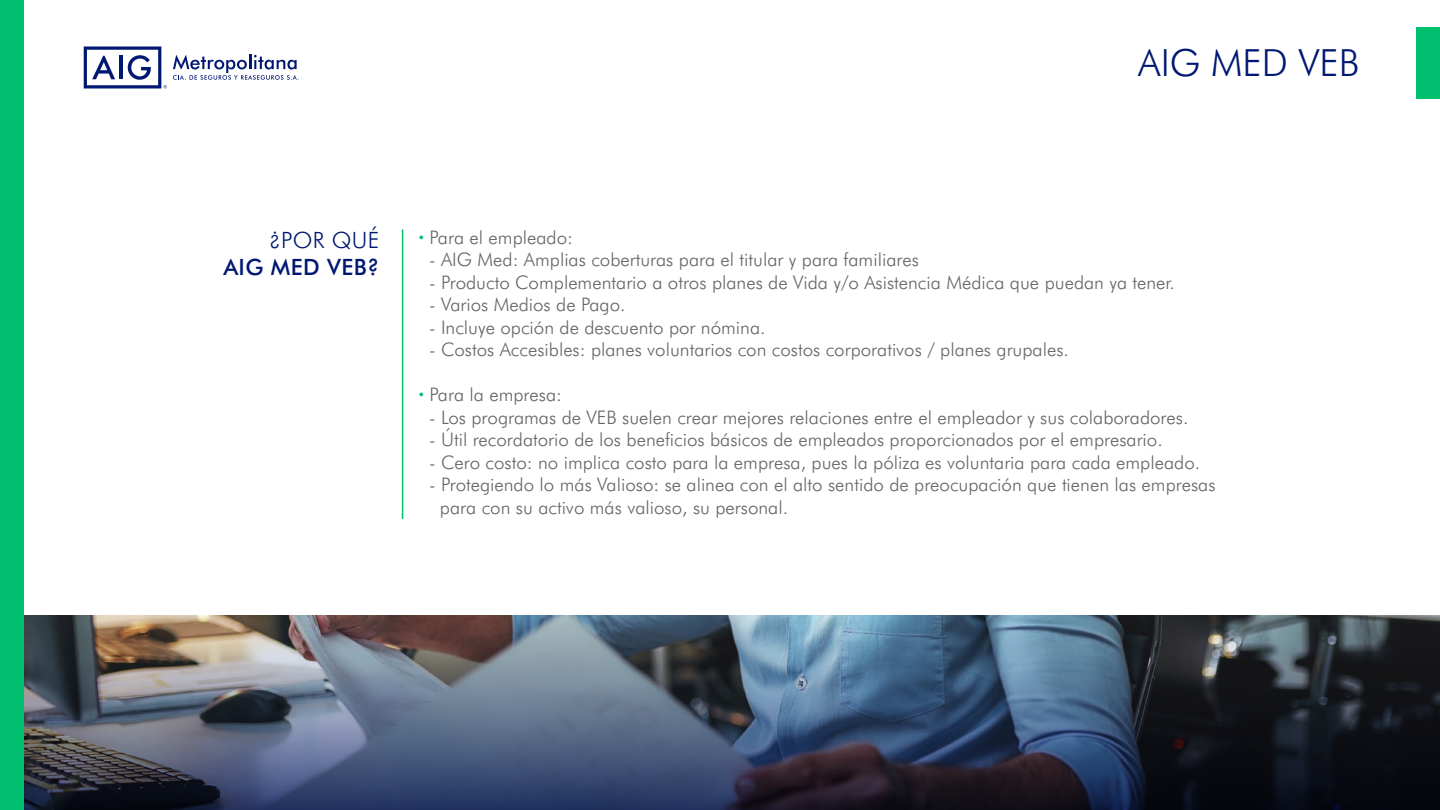
<style>
.page{position:relative;width:1440px;height:810px;background:#fff}
.page>*{position:absolute;margin:0;border:0;box-sizing:border-box;transform-origin:0 0}
.t1{font:300 37.5px "AIG Futura";color:#001871}
.t2{font:500 22.5px "AIG Futura";letter-spacing:.015em;color:#001871}
.t3{font:300 22.5px "AIG Futura";letter-spacing:.015em;color:#001871}
.t4{font:300 18.75px/22.5px "AIG Futura";color:#666}
.s1{font-weight:700;color:#00bf6f}
</style>
<div class="page">
<img style="left:24px;top:616px;width:1416px;height:194px">
<div style="left:0;top:0;width:24px;height:810px;background:#00bf6f"></div>
<div style="left:1416px;top:28px;width:24px;height:71px;background:#00bf6f"></div>
<svg style="left:84px;top:46px;width:83px;height:42px"></svg>
<svg style="left:173px;top:55px;width:126px;height:25px"></svg>
<hr style="left:402px;top:230px;width:1px;height:289px;background:#00bf6f">
<h1 class="t1" style="left:1138px;top:40px;width:223px">AIG MED VEB</h1>
<p class="t3" style="left:269px;top:226px;width:112px">¿POR QUÉ</p>
<p class="t2" style="left:223px;top:253px;width:158px">AIG MED VEB?</p>
<p class="t4" style="left:418px;top:226px;width:156px"><span class="s1">·</span> Para el empleado:</p>
<p class="t4" style="left:429px;top:248px;width:491px">- AIG Med: Amplias coberturas para el titular y para familiares</p>
<p class="t4" style="left:429px;top:271px;width:747px">- Producto Complementario a otros planes de Vida y/o Asistencia Médica que puedan ya tener.</p>
<p class="t4" style="left:429px;top:293px;width:198px">- Varios Medios de Pago.</p>
<p class="t4" style="left:429px;top:316px;width:338px">- Incluye opción de descuento por nómina.</p>
<p class="t4" style="left:429px;top:338px;width:641px">- Costos Accesibles: planes voluntarios con costos corporativos / planes grupales.</p>
<p class="t4" style="left:418px;top:383px;width:145px"><span class="s1">·</span> Para la empresa:</p>
<p class="t4" style="left:429px;top:406px;width:761px">- Los programas de VEB suelen crear mejores relaciones entre el empleador y sus colaboradores.</p>
<p class="t4" style="left:429px;top:428px;width:735px">- Útil recordatorio de los beneficios básicos de empleados proporcionados por el empresario.</p>
<p class="t4" style="left:429px;top:451px;width:773px">- Cero costo: no implica costo para la empresa, pues la póliza es voluntaria para cada empleado.</p>
<p class="t4" style="left:440px;top:473px;width:777px;text-indent:-11px">- Protegiendo lo más Valioso: se alinea con el alto sentido de preocupación que tienen las empresas para con su activo más valioso, su personal.</p>
</div>
